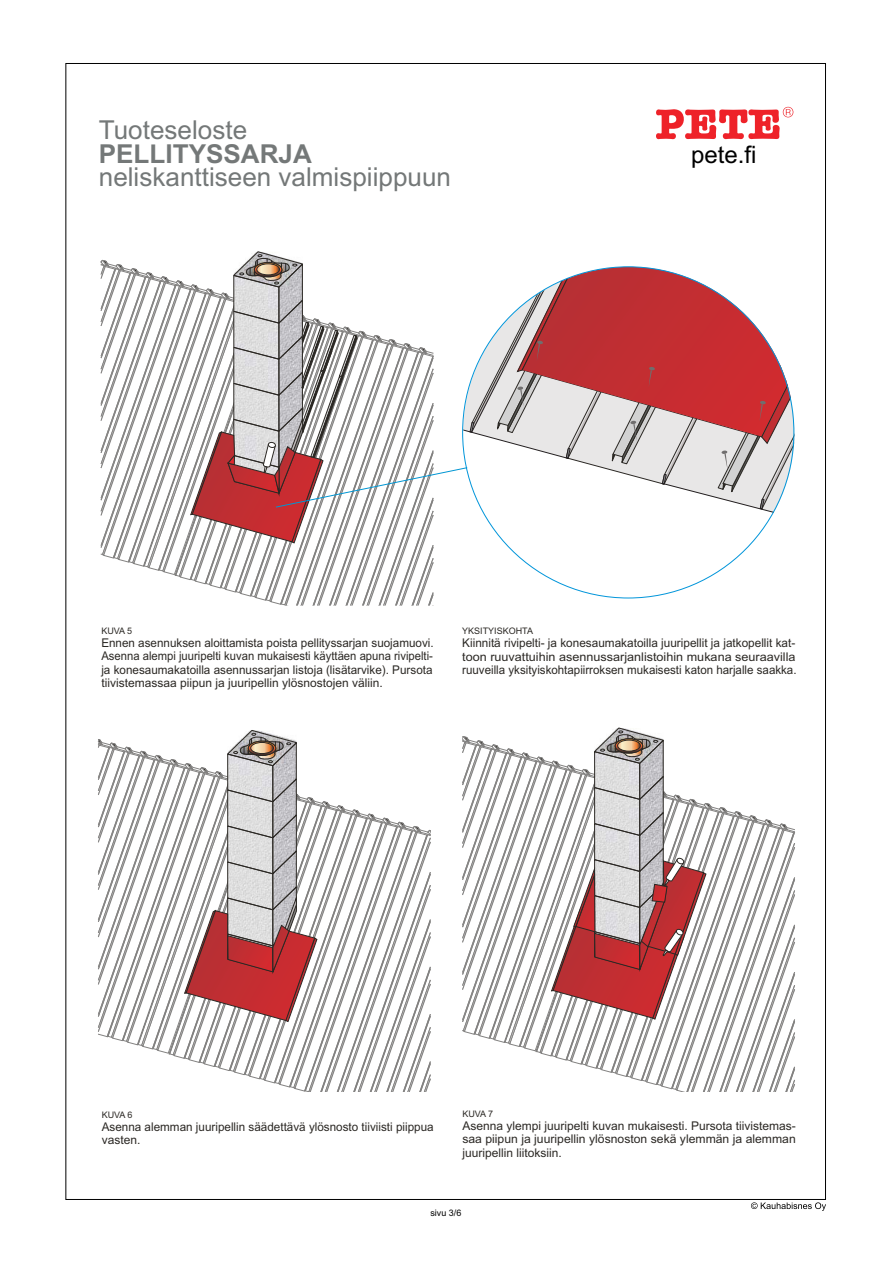
<style>
.page{position:relative;width:893px;height:1263px;background:#fff}
.page>*{position:absolute;margin:0;border:0;box-sizing:border-box;transform-origin:0 0}
.t1{font:26.1px "Arial";color:#747878}
.t2{font:700 26.1px "Arial";color:#747878}
.t3{font:24px "Arial";color:#000}
.t4{font:12px/13.4px "Arial";color:#2b2824;text-align:justify}
.t5{font:9px "Arial";color:#2b2824}
.t6{font:9px "Arial";color:#000}
</style>
<div class="page">
<svg style="left:656px;top:107px;width:137px;height:32px"></svg>
<svg style="left:751px;top:1202px;width:75px;height:9px"></svg>
<svg style="left:462px;top:727px;width:333px;height:365px"></svg>
<svg style="left:97px;top:730px;width:334px;height:362px"></svg>
<svg style="left:100px;top:251px;width:694px;height:355px"></svg>
<h1 class="t1" style="left:99px;top:115px;width:150px">Tuoteseloste</h1>
<h1 class="t2" style="left:99px;top:144px;width:214px">PELLITYSSARJA</h1>
<h1 class="t1" style="left:99px;top:162px;width:354px">neliskanttiseen valmispiippuun</h1>
<h2 class="t3" style="left:691px;top:140px;width:67px">pete.fi</h2>
<p class="t5" style="left:101px;top:626px;width:32px">KUVA 5</p>
<p class="t4" style="left:101px;top:636px;width:334px">Ennen asennuksen aloittamista poista pellityssarjan suojamuovi.<br>Asenna alempi juuripelti kuvan mukaisesti käyttäen apuna rivipelti&shy;ja konesaumakatoilla asennussarjan listoja (lisätarvike). Pursota tiivistemassaa piipun ja juuripellin ylösnostojen väliin.</p>
<p class="t5" style="left:462px;top:626px;width:72px">YKSITYISKOHTA</p>
<p class="t4" style="left:462px;top:636px;width:336px">Kiinnitä rivipelti- ja konesaumakatoilla juuripellit ja jatkopellit kat&shy;toon ruuvattuihin asennussarjanlistoihin mukana seuraavilla ruuveilla yksityiskohtapiirroksen mukaisesti katon harjalle saakka.</p>
<p class="t5" style="left:102px;top:1110px;width:32px">KUVA 6</p>
<p class="t4" style="left:102px;top:1120px;width:333px">Asenna alemman juuripellin säädettävä ylösnosto tiiviisti piippua vasten.</p>
<p class="t5" style="left:462px;top:1109px;width:32px">KUVA 7</p>
<p class="t4" style="left:462px;top:1119px;width:335px">Asenna ylempi juuripelti kuvan mukaisesti. Pursota tiivistemas&shy;saa piipun ja juuripellin ylösnoston sekä ylemmän ja alemman juuripellin liitoksiin.</p>
<p class="t6" style="left:430px;top:1207px;width:33px">sivu 3/6</p>
</div>
